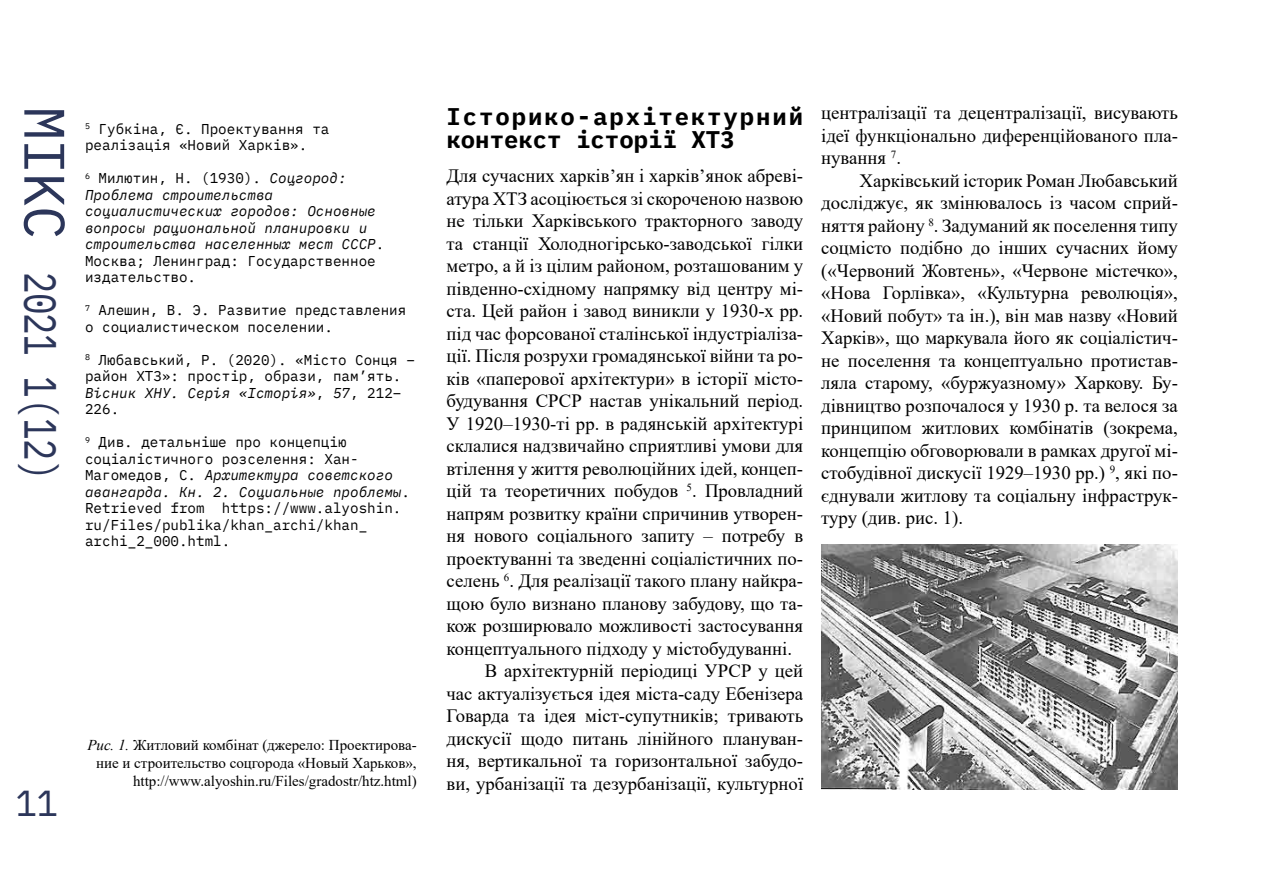
<style>
.page{position:relative;width:1263px;height:893px;background:#fff}
.page>*{position:absolute;margin:0;border:0;box-sizing:border-box;transform-origin:0 0}
.t1{font:45px "IBM Plex Mono";letter-spacing:-.02em;color:#2c365a;scale:.8 1}
.t2{font:36px "IBM Plex Mono";color:#2c365a}
.t3{font:700 24px/22.5px "IBM Plex Mono";letter-spacing:.08em;color:#000}
.t4{font:18.75px/22.5px "Times New Roman";color:#000;text-align:justify}
.t5{font:15px/18px "Times New Roman";color:#000;text-align:right}
.t6{font:14.25px/16.5px "IBM Plex Mono";color:#000}
.t7{font:italic 14.25px/16.5px "IBM Plex Mono";color:#000}
.s1{font-size:57px}
.s2{font-style:normal}
.s3{font-style:italic}
</style>
<div class="page">
<img style="left:821px;top:544px;width:357px;height:245px">
<h1 class="t1" style="left:75px;top:106px;width:470px;rotate:90deg"><span class="s1">МІKC</span> 2021 1(12)</h1>
<p class="t6" style="left:85px;top:119px;width:246px"><sup>5</sup> Губкіна, Є. Проектування та реалізація «Новий Харків».</p>
<p class="t7" style="left:85px;top:169px;width:301px"><sup>6</sup> <span class="s2">Милютин, Н. (1930).</span> Соцгород:<br>Проблема строительства социалистических городов: Основные вопросы рациональной планировки и строительства населенных мест СССР<span class="s2">.<br>Москва; Ленинград: Государственное издательство.</span></p>
<p class="t6" style="left:85px;top:301px;width:323px"><sup>7</sup> Алешин, В. Э. Развитие представления о социалистическом поселении.</p>
<p class="t6" style="left:85px;top:350px;width:331px"><sup>8</sup> Любавський, Р. (2020). «Місто Сонця – район ХТЗ»: простір, образи, пам’ять.<br><span class="s3">Вісник ХНУ. Серія «Історія»</span>, <span class="s3">57</span>, 212–<br>226.</p>
<p class="t6" style="left:85px;top:433px;width:326px"><sup>9</sup> Див. детальніше про концепцію соціалістичного розселення: Хан-Магомедов, С. <span class="s3">Архитектура советского авангарда. Кн. 2. Социальные проблемы</span>.<br>Retrieved from https://www.alyoshin. ru/Files/publika/khan_archi/khan_ archi_2_000.html.</p>
<h2 class="t2" style="left:16px;top:776px;width:44px">11</h2>
<p class="t5" style="left:87px;top:736px;width:331px"><span class="s3">Рис. 1.</span> Житловий комбінат (джерело: Проектирова&shy;ние и строительство соцгорода «Новый Харьков», http://www.alyoshin.ru/Files/gradostr/htz.html)</p>
<p class="t3" style="left:446px;top:103px;width:358px">Історико-архітектурний контекст історії ХТЗ</p>
<p class="t4" style="left:446px;top:164px;width:358px">Для сучасних харків’ян і харків’янок абреві-</p>
<p class="t4" style="left:446px;top:186px;width:358px">атура ХТЗ асоціюється зі скороченою назвою</p>
<p class="t4" style="left:446px;top:209px;width:358px">не тільки Харківського тракторного заводу</p>
<p class="t4" style="left:446px;top:231px;width:358px">та станції Холодногірсько-заводської гілки</p>
<p class="t4" style="left:446px;top:254px;width:358px">метро, а й із цілим районом, розташованим у</p>
<p class="t4" style="left:446px;top:276px;width:358px">південно-східному напрямку від центру мі-</p>
<p class="t4" style="left:446px;top:299px;width:358px">ста. Цей район і завод виникли у 1930-х рр.</p>
<p class="t4" style="left:446px;top:321px;width:358px">під час форсованої сталінської індустріаліза-</p>
<p class="t4" style="left:446px;top:344px;width:358px">ції. Після розрухи громадянської війни та ро-</p>
<p class="t4" style="left:446px;top:366px;width:358px">ків «паперової архітектури» в історії місто-</p>
<p class="t4" style="left:446px;top:389px;width:358px">будування СРСР настав унікальний період.</p>
<p class="t4" style="left:446px;top:411px;width:358px">У 1920–1930-ті рр. в радянській архітектурі</p>
<p class="t4" style="left:446px;top:434px;width:358px">склалися надзвичайно сприятливі умови для</p>
<p class="t4" style="left:446px;top:456px;width:358px">втілення у життя революційних ідей, концеп-</p>
<p class="t4" style="left:446px;top:479px;width:358px">цій та теоретичних побудов <sup>5</sup>. Провладний</p>
<p class="t4" style="left:446px;top:501px;width:358px">напрям розвитку країни спричинив утворен-</p>
<p class="t4" style="left:446px;top:524px;width:358px">ня нового соціального запиту – потребу в</p>
<p class="t4" style="left:446px;top:546px;width:358px">проектуванні та зведенні соціалістичних по-</p>
<p class="t4" style="left:446px;top:569px;width:358px">селень <sup>6</sup>. Для реалізації такого плану найкра-</p>
<p class="t4" style="left:446px;top:591px;width:358px">щою було визнано планову забудову, що та-</p>
<p class="t4" style="left:446px;top:614px;width:358px">кож розширювало можливості застосування</p>
<p class="t4" style="left:446px;top:636px;width:347px">концептуального підходу у містобудуванні.</p>
<p class="t4" style="left:485px;top:659px;width:320px">В архітектурній періодиці УРСР у цей</p>
<p class="t4" style="left:446px;top:681px;width:358px">час актуалізується ідея міста-саду Ебенізера</p>
<p class="t4" style="left:446px;top:704px;width:358px">Говарда та ідея міст-супутників; тривають</p>
<p class="t4" style="left:446px;top:726px;width:358px">дискусії щодо питань лінійного плануван-</p>
<p class="t4" style="left:446px;top:749px;width:358px">ня, вертикальної та горизонтальної забудо-</p>
<p class="t4" style="left:446px;top:771px;width:358px">ви, урбанізації та дезурбанізації, культурної</p>
<p class="t4" style="left:821px;top:101px;width:358px">централізації та децентралізації, висувають ідеї функціонально диференційованого пла&shy;нування <sup>7</sup>.</p>
<p class="t4" style="left:821px;top:169px;width:358px;text-indent:38px">Харківський історик Роман Любавський досліджує, як змінювалось із часом сприй&shy;няття району <sup>8</sup>. Задуманий як поселення типу соцмісто подібно до інших сучасних йому («Червоний Жовтень», «Червоне містечко», «Нова Горлівка», «Культурна революція», «Новий побут» та ін.), він мав назву «Новий Харків», що маркувала його як соціалістич&shy;не поселення та концептуально протистав&shy;ляла старому, «буржуазному» Харкову. Бу&shy;дівництво розпочалося у 1930 р. та велося за принципом житлових комбінатів (зокрема, концепцію обговорювали в рамках другої мі&shy;стобудівної дискусії 1929–1930 рр.) <sup>9</sup>, які по&shy;єднували житлову та соціальну інфраструк&shy;туру (див. рис. 1).</p>
</div>
